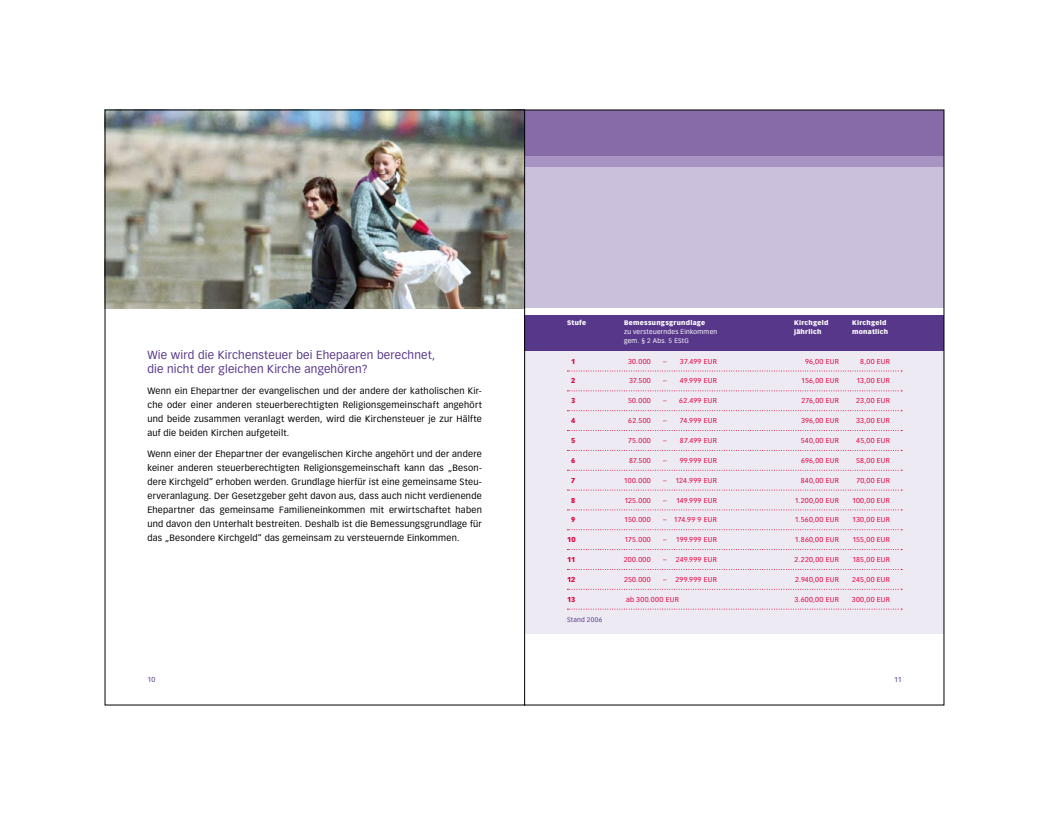
<style>
.page{position:relative;width:1049px;height:815px;background:#fff}
.page>*{position:absolute;margin:0;border:0;box-sizing:border-box;transform-origin:0 0}
.t1{font:11.5px/14px "Vectora LH";letter-spacing:.015em;color:#57378a}
.t2{font:9px/14px "Vectora LH";letter-spacing:.025em;color:#000;text-align:justify}
.t3{font:7px "Vectora LH";letter-spacing:.04em;color:#e2003b}
.t4{font:900 7px "Vectora LH";letter-spacing:.01em;color:#e2003b}
.t5{font:7px "Vectora LH";color:#57378a}
.t6{font:900 6.5px "Vectora LH";letter-spacing:.04em;color:#fff}
.t7{font:6.5px "Vectora LH";letter-spacing:.04em;color:#fff}
.t8{font:6.5px "Vectora LH";letter-spacing:.04em;color:#57378a}
</style>
<div class="page">
<img style="left:105px;top:110px;width:419px;height:595px">
<svg style="left:524px;top:110px;width:420px;height:595px;background:#d3cae0"></svg>
<p class="t1" style="left:147px;top:349px;width:289px">Wie wird die Kirchensteuer bei Ehepaaren berechnet, die nicht der gleichen Kirche angehören?</p>
<p class="t2" style="left:147px;top:385px;width:336px">Wenn ein Ehepartner der evangelischen und der andere der katholischen Kir&shy;che oder einer anderen steuerberechtigten Religionsgemeinschaft angehört und beide zusammen veranlagt werden, wird die Kirchensteuer je zur Hälfte auf die beiden Kirchen aufgeteilt.</p>
<p class="t2" style="left:147px;top:448px;width:336px">Wenn einer der Ehepartner der evangelischen Kirche angehört und der andere keiner anderen steuerberechtigten Religionsgemeinschaft kann das „Beson&shy;dere Kirchgeld“ erhoben werden. Grundlage hierfür ist eine gemeinsame Steu&shy;erveranlagung. Der Gesetzgeber geht davon aus, dass auch nicht verdienende Ehepartner das gemeinsame Familieneinkommen mit erwirtschaftet haben und davon den Unterhalt bestreiten. Deshalb ist die Bemessungsgrundlage für das „Besondere Kirchgeld“ das gemeinsam zu versteuernde Einkommen.</p>
<p class="t6" style="left:567px;top:320px;width:21px">Stufe</p>
<p class="t6" style="left:624px;top:320px;width:83px">Bemessungsgrundlage</p>
<p class="t6" style="left:794px;top:320px;width:36px">Kirchgeld</p>
<p class="t6" style="left:852px;top:320px;width:36px">Kirchgeld</p>
<p class="t7" style="left:624px;top:329px;width:95px">zu versteuerndes Einkommen</p>
<p class="t6" style="left:794px;top:329px;width:29px">jährlich</p>
<p class="t6" style="left:852px;top:329px;width:38px">monatlich</p>
<p class="t7" style="left:624px;top:338px;width:66px">gem. § 2 Abs. 5 EStG</p>
<p class="t4" style="left:571px;top:358px;width:6px">1</p>
<p class="t3" style="left:628px;top:358px;width:24px">30.000</p>
<p class="t3" style="left:663px;top:358px;width:55px">– 37.499 EUR</p>
<p class="t3" style="left:805px;top:358px;width:35px">96,00 EUR</p>
<p class="t3" style="left:860px;top:358px;width:31px">8,00 EUR</p>
<p class="t4" style="left:571px;top:378px;width:6px">2</p>
<p class="t3" style="left:629px;top:378px;width:23px">37.500</p>
<p class="t3" style="left:663px;top:378px;width:55px">– 49.999 EUR</p>
<p class="t3" style="left:801px;top:378px;width:39px">156,00 EUR</p>
<p class="t3" style="left:856px;top:378px;width:35px">13,00 EUR</p>
<p class="t4" style="left:571px;top:398px;width:6px">3</p>
<p class="t3" style="left:628px;top:398px;width:24px">50.000</p>
<p class="t3" style="left:663px;top:398px;width:55px">– 62.499 EUR</p>
<p class="t3" style="left:801px;top:398px;width:39px">276,00 EUR</p>
<p class="t3" style="left:856px;top:398px;width:35px">23,00 EUR</p>
<p class="t4" style="left:571px;top:418px;width:6px">4</p>
<p class="t3" style="left:628px;top:418px;width:24px">62.500</p>
<p class="t3" style="left:663px;top:418px;width:55px">– 74.999 EUR</p>
<p class="t3" style="left:801px;top:418px;width:39px">396,00 EUR</p>
<p class="t3" style="left:856px;top:418px;width:35px">33,00 EUR</p>
<p class="t4" style="left:571px;top:438px;width:6px">5</p>
<p class="t3" style="left:628px;top:438px;width:24px">75.000</p>
<p class="t3" style="left:663px;top:438px;width:55px">– 87.499 EUR</p>
<p class="t3" style="left:801px;top:438px;width:40px">540,00 EUR</p>
<p class="t3" style="left:856px;top:438px;width:35px">45,00 EUR</p>
<p class="t4" style="left:571px;top:457px;width:6px">6</p>
<p class="t3" style="left:629px;top:457px;width:23px">87.500</p>
<p class="t3" style="left:663px;top:457px;width:55px">– 99.999 EUR</p>
<p class="t3" style="left:801px;top:457px;width:39px">696,00 EUR</p>
<p class="t3" style="left:856px;top:457px;width:35px">58,00 EUR</p>
<p class="t4" style="left:571px;top:477px;width:6px">7</p>
<p class="t3" style="left:624px;top:477px;width:28px">100.000</p>
<p class="t3" style="left:663px;top:477px;width:55px">– 124.999 EUR</p>
<p class="t3" style="left:801px;top:477px;width:40px">840,00 EUR</p>
<p class="t3" style="left:856px;top:477px;width:35px">70,00 EUR</p>
<p class="t4" style="left:571px;top:497px;width:6px">8</p>
<p class="t3" style="left:624px;top:497px;width:28px">125.000</p>
<p class="t3" style="left:663px;top:497px;width:55px">– 149.999 EUR</p>
<p class="t3" style="left:795px;top:497px;width:46px">1.200,00 EUR</p>
<p class="t3" style="left:852px;top:497px;width:39px">100,00 EUR</p>
<p class="t4" style="left:571px;top:517px;width:6px">9</p>
<p class="t3" style="left:624px;top:517px;width:28px">150.000</p>
<p class="t3" style="left:663px;top:517px;width:55px">– 174.99 9 EUR</p>
<p class="t3" style="left:795px;top:517px;width:45px">1.560,00 EUR</p>
<p class="t3" style="left:852px;top:517px;width:39px">130,00 EUR</p>
<p class="t4" style="left:567px;top:537px;width:10px">10</p>
<p class="t3" style="left:624px;top:537px;width:28px">175.000</p>
<p class="t3" style="left:663px;top:537px;width:55px">– 199.999 EUR</p>
<p class="t3" style="left:795px;top:537px;width:46px">1.860,00 EUR</p>
<p class="t3" style="left:852px;top:537px;width:39px">155,00 EUR</p>
<p class="t4" style="left:567px;top:557px;width:10px">11</p>
<p class="t3" style="left:624px;top:557px;width:29px">200.000</p>
<p class="t3" style="left:663px;top:557px;width:55px">– 249.999 EUR</p>
<p class="t3" style="left:795px;top:557px;width:46px">2.220,00 EUR</p>
<p class="t3" style="left:852px;top:557px;width:39px">185,00 EUR</p>
<p class="t4" style="left:567px;top:576px;width:10px">12</p>
<p class="t3" style="left:624px;top:576px;width:28px">250.000</p>
<p class="t3" style="left:663px;top:576px;width:55px">– 299.999 EUR</p>
<p class="t3" style="left:795px;top:576px;width:45px">2.940,00 EUR</p>
<p class="t3" style="left:852px;top:576px;width:39px">245,00 EUR</p>
<p class="t4" style="left:567px;top:596px;width:10px">13</p>
<p class="t3" style="left:626px;top:596px;width:54px">ab 300.000 EUR</p>
<p class="t3" style="left:794px;top:596px;width:46px">3.600,00 EUR</p>
<p class="t3" style="left:852px;top:596px;width:40px">300,00 EUR</p>
<p class="t8" style="left:567px;top:617px;width:37px">Stand 2006</p>
<p class="t5" style="left:147px;top:677px;width:9px">10</p>
<p class="t5" style="left:894px;top:677px;width:9px">11</p>
</div>
